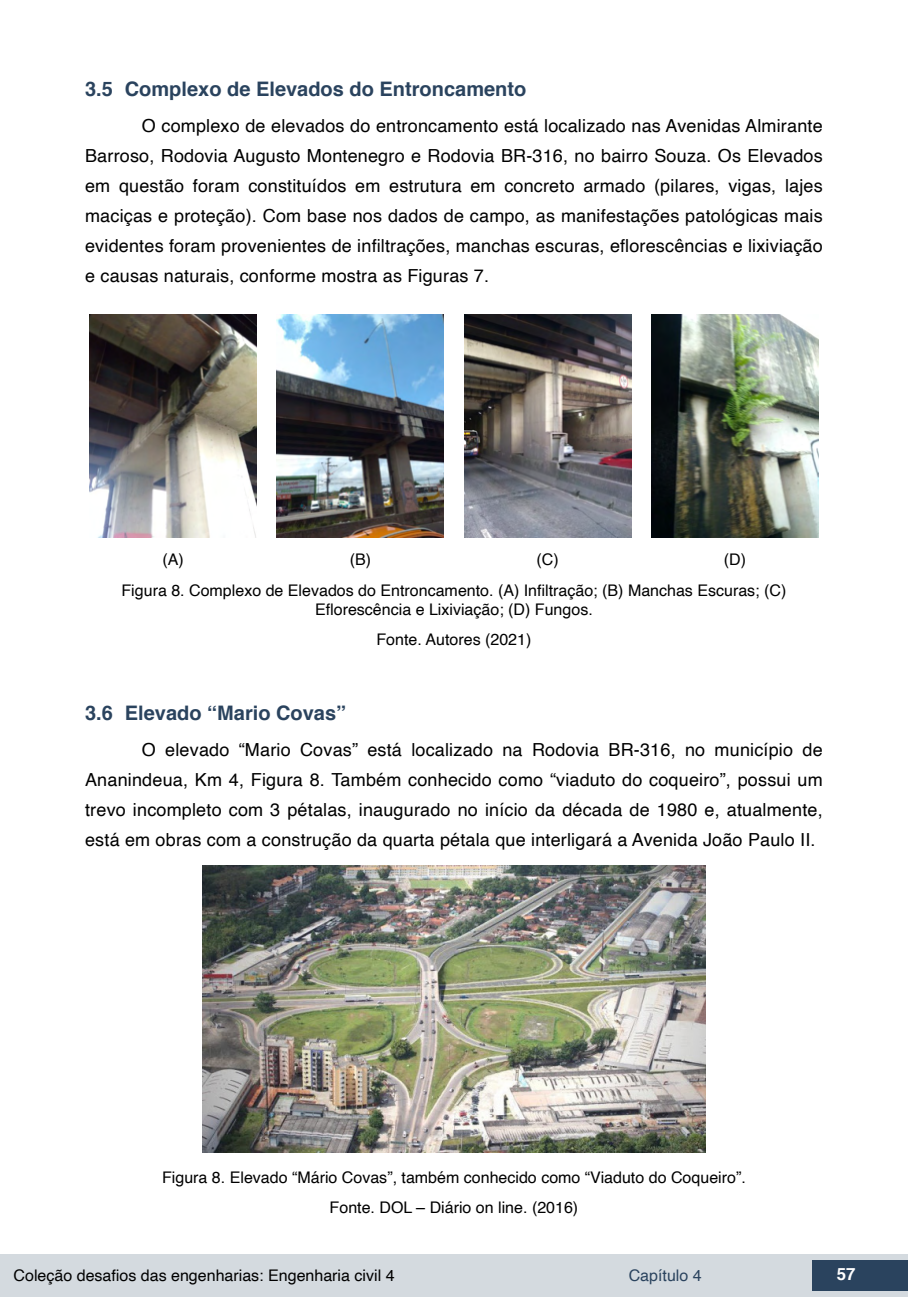
<style>
.page{position:relative;width:908px;height:1304px;background:#fff}
.page>*{position:absolute;margin:0;border:0;box-sizing:border-box;transform-origin:0 0}
.t1{font:700 20px "Helvetica";color:#2a435e}
.t2{font:18px/30px "Helvetica";letter-spacing:.01em;color:#000;text-align:justify}
.t3{font:700 16.8px "Helvetica";color:#fff}
.t4{font:16px/30.6px "Helvetica";color:#000;text-align:center}
.t5{font:16px "Helvetica";color:#2a435e}
</style>
<div class="page">
<div style="left:0;top:1254px;width:906px;height:43px;background:#d4dadf"></div>
<div style="left:812px;top:1261px;width:95px;height:30px;background:#2a435e"></div>
<img style="left:90px;top:315px;width:166px;height:222px">
<img style="left:277px;top:315px;width:166px;height:222px">
<img style="left:464px;top:315px;width:166px;height:222px">
<img style="left:651px;top:315px;width:167px;height:222px">
<img style="left:202px;top:866px;width:503px;height:286px">
<p class="t1" style="left:85px;top:73px;width:442px">3.5 Complexo de Elevados do Entroncamento</p>
<p class="t2" style="left:85px;top:111px;width:738px;text-indent:57px">O complexo de elevados do entroncamento está localizado nas Avenidas Almirante Barroso, Rodovia Augusto Montenegro e Rodovia BR-316, no bairro Souza. Os Elevados em questão foram constituídos em estrutura em concreto armado (pilares, vigas, lajes maciças e proteção). Com base nos dados de campo, as manifestações patológicas mais evidentes foram provenientes de infiltrações, manchas escuras, eflorescências e lixiviação e causas naturais, conforme mostra as Figuras 7.</p>
<p class="t4" style="left:162px;top:545px;width:23px">(A)</p>
<p class="t4" style="left:349px;top:545px;width:23px">(B)</p>
<p class="t4" style="left:536px;top:545px;width:24px">(C)</p>
<p class="t4" style="left:121px;top:545px;width:666px;text-align:left;text-indent:602px">(D)<br>Figura 8. Complexo de Elevados do Entroncamento. (A) Infiltração; (B) Manchas Escuras; (C)</p>
<p class="t4" style="left:315px;top:594px;width:279px">Eflorescência e Lixiviação; (D) Fungos.<br>Fonte. Autores (2021)</p>
<p class="t1" style="left:85px;top:697px;width:262px">3.6 Elevado “Mario Covas”</p>
<p class="t2" style="left:85px;top:735px;width:738px;text-indent:57px">O elevado “Mario Covas” está localizado na Rodovia BR-316, no município de Ananindeua, Km 4, Figura 8. Também conhecido como “viaduto do coqueiro”, possui um trevo incompleto com 3 pétalas, inaugurado no início da década de 1980 e, atualmente, está em obras com a construção da quarta pétala que interligará a Avenida João Paulo II.</p>
<p class="t4" style="left:162px;top:1162px;width:585px">Figura 8. Elevado “Mário Covas”, também conhecido como “Viaduto do Coqueiro”.<br>Fonte. DOL – Diário on line. (2016)</p>
<p class="t4" style="left:14px;top:1260px;width:382px">Coleção desafios das engenharias: Engenharia civil 4</p>
<p class="t5" style="left:628px;top:1263px;width:74px">Capítulo 4</p>
<p class="t3" style="left:836px;top:1261px;width:20px">57</p>
</div>
